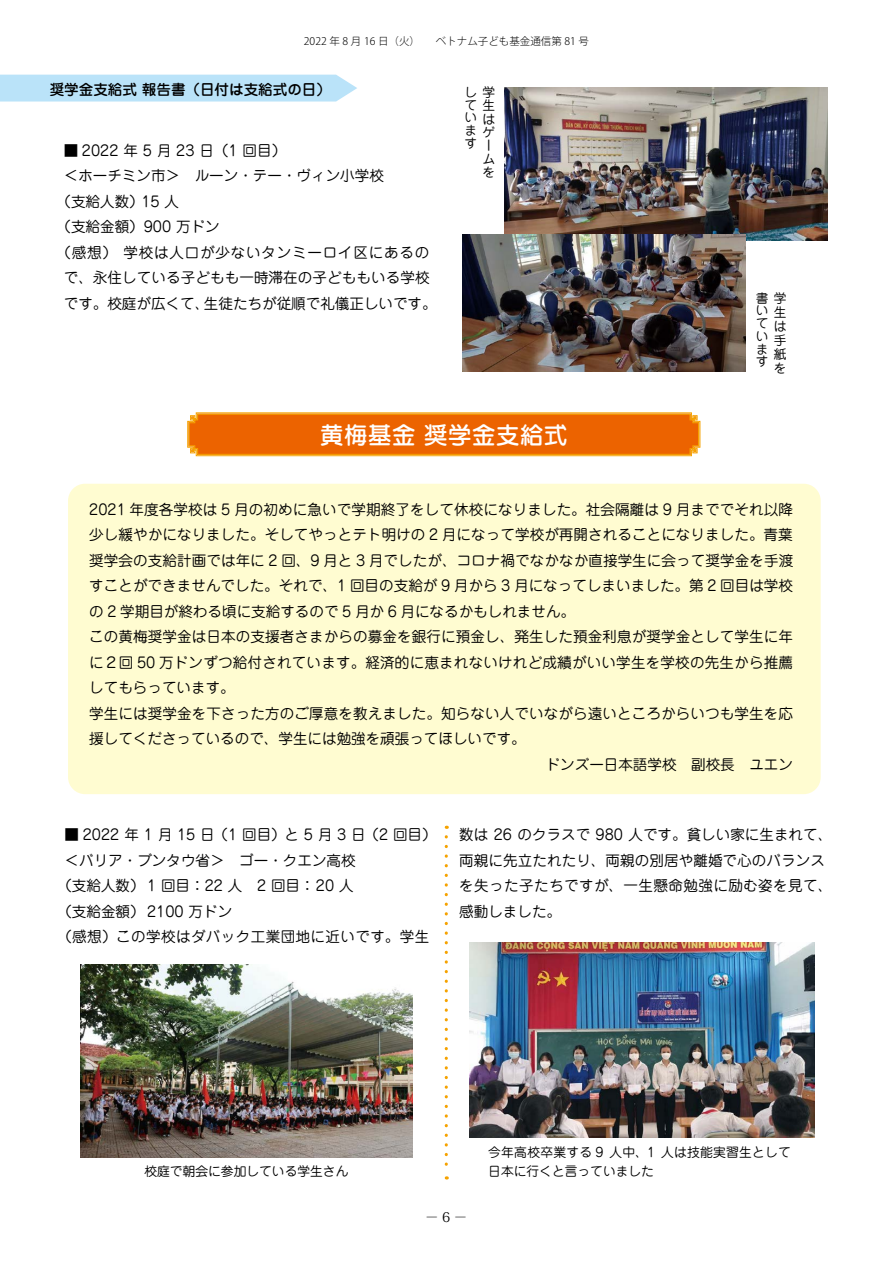
<style>
.page{position:relative;width:893px;height:1263px;background:#fff}
.page>*{position:absolute;margin:0;border:0;box-sizing:border-box;transform-origin:0 0}
.t1{font:24px "Seurat Pro N DB";color:#fff}
.t2{font:14.55px/25.5px "Jun 201 Pro";letter-spacing:.005em;color:#000}
.t3{font:14.55px "Jun 201 Pro";letter-spacing:.025em;color:#000}
.t4{font:14.55px "Jun 201 Pro";letter-spacing:.055em;color:#000}
.t5{font:500 14.55px "Jun 34 Pro";color:#000}
.t6{font:13.5px "Koz Min Pr 6 N";color:#000}
.t7{font:12.75px/12.8px "Jun 201 Pro";color:#000;text-align:justify}
.t8{font:12.75px "Jun 201 Pro";letter-spacing:.02em;color:#000}
.t9{font:300 10.5px "Koz Go Pro";color:#000}
</style>
<div class="page">
<svg style="left:187px;top:412px;width:514px;height:44px;background:#ed6d07"></svg>
<div style="left:68px;top:484px;width:753px;height:310px;background:#fffcd1;border-radius:17px"></div>
<div style="left:0;top:75px;width:357px;height:27px;background:#bae3f9"></div>
<img style="left:469px;top:943px;width:346px;height:194px">
<img style="left:80px;top:964px;width:333px;height:193px">
<img style="left:504px;top:88px;width:324px;height:153px">
<img style="left:462px;top:235px;width:284px;height:137px">
<svg style="left:445px;top:837px;width:3px;height:342px"></svg>
<p class="t9" style="left:304px;top:35px;width:287px">2022 年 8 月 16 日（火）　　ベトナム子ども基金通信第 81 号</p>
<p class="t5" style="left:50px;top:78px;width:283px">奨学金支給式 報告書（日付は支給式の日）</p>
<p class="t2" style="left:64px;top:136px;width:224px">■ 2022 年 5 月 23 日（1 回目）</p>
<p class="t2" style="left:64px;top:161px;width:322px">＜ホーチミン市＞　ルーン・テー・ヴィン小学校</p>
<p class="t2" style="left:57px;top:187px;width:139px">（支給人数）15 人　</p>
<p class="t2" style="left:57px;top:212px;width:165px">（支給金額）900 万ドン</p>
<p class="t4" style="left:57px;top:241px;width:374px">（感想） 学校は人口が少ないタンミーロイ区にあるの</p>
<p class="t2" style="left:64px;top:263px;width:367px">で、永住している子どもも一時滞在の子どももいる学校</p>
<p class="t2" style="left:64px;top:289px;width:374px">です。校庭が広くて、生徒たちが従順で礼儀正しいです。</p>
<p class="t7" style="left:465px;top:84px;width:13px">しています</p>
<p class="t7" style="left:483px;top:84px;width:14px;line-height:13.4px;text-align:left">学生はゲームを</p>
<h1 class="t1" style="left:320px;top:419px;width:249px">黄梅基金 奨学金支給式</h1>
<p class="t7" style="left:756px;top:290px;width:14px">書いています</p>
<p class="t7" style="left:774px;top:289px;width:14px;line-height:14.1px">学生は手紙を</p>
<p class="t2" style="left:89px;top:495px;width:705px">2021 年度各学校は 5 月の初めに急いで学期終了をして休校になりました。社会隔離は 9 月まででそれ以降</p>
<p class="t2" style="left:89px;top:520px;width:705px">少し緩やかになりました。そしてやっとテト明けの 2 月になって学校が再開されることになりました。青葉</p>
<p class="t2" style="left:89px;top:546px;width:705px">奨学会の支給計画では年に 2 回、9 月と 3 月でしたが、コロナ禍でなかなか直接学生に会って奨学金を手渡</p>
<p class="t2" style="left:89px;top:571px;width:705px">すことができませんでした。それで、1 回目の支給が 9 月から 3 月になってしまいました。第 2 回目は学校</p>
<p class="t2" style="left:89px;top:597px;width:487px">の 2 学期目が終わる頃に支給するので 5 月か 6 月になるかもしれません。</p>
<p class="t2" style="left:89px;top:622px;width:705px">この黄梅奨学金は日本の支援者さまからの募金を銀行に預金し、発生した預金利息が奨学金として学生に年</p>
<p class="t2" style="left:89px;top:648px;width:705px">に２回 50 万ドンずつ給付されています。経済的に恵まれないけれど成績がいい学生を学校の先生から推薦</p>
<p class="t2" style="left:89px;top:673px;width:147px">してもらっています。</p>
<p class="t2" style="left:89px;top:699px;width:705px">学生には奨学金を下さった方のご厚意を教えました。知らない人でいながら遠いところからいつも学生を応</p>
<p class="t2" style="left:89px;top:724px;width:438px">援してくださっているので、学生には勉強を頑張ってほしいです。</p>
<p class="t2" style="left:546px;top:750px;width:249px">ドンズー日本語学校　副校長　ユエン</p>
<p class="t2" style="left:65px;top:820px;width:374px">■ 2022 年 1 月 15 日（1 回目）と 5 月 3 日（2 回目）</p>
<p class="t2" style="left:65px;top:846px;width:293px">＜バリア・ブンタウ省＞　ゴー・クエン高校</p>
<p class="t2" style="left:57px;top:871px;width:298px">（支給人数） 1 回目：22 人　2 回目： 20 人</p>
<p class="t2" style="left:57px;top:897px;width:176px">（支給金額） 2100 万ドン</p>
<p class="t3" style="left:57px;top:925px;width:373px">（感想）この学校はダバック工業団地に近いです。学生</p>
<p class="t2" style="left:459px;top:820px;width:375px">数は 26 のクラスで 980 人です。貧しい家に生まれて、両親に先立たれたり、両親の別居や離婚で心のバランスを失った子たちですが、一生懸命勉強に励む姿を見て、感動しました。</p>
<p class="t8" style="left:488px;top:1142px;width:304px">今年高校卒業する 9 人中、1 人は技能実習生として</p>
<p class="t7" style="left:144px;top:1164px;width:205px">校庭で朝会に参加している学生さん</p>
<p class="t7" style="left:488px;top:1164px;width:167px">日本に行くと言っていました</p>
<p class="t6" style="left:425px;top:1209px;width:44px">−6−</p>
</div>
